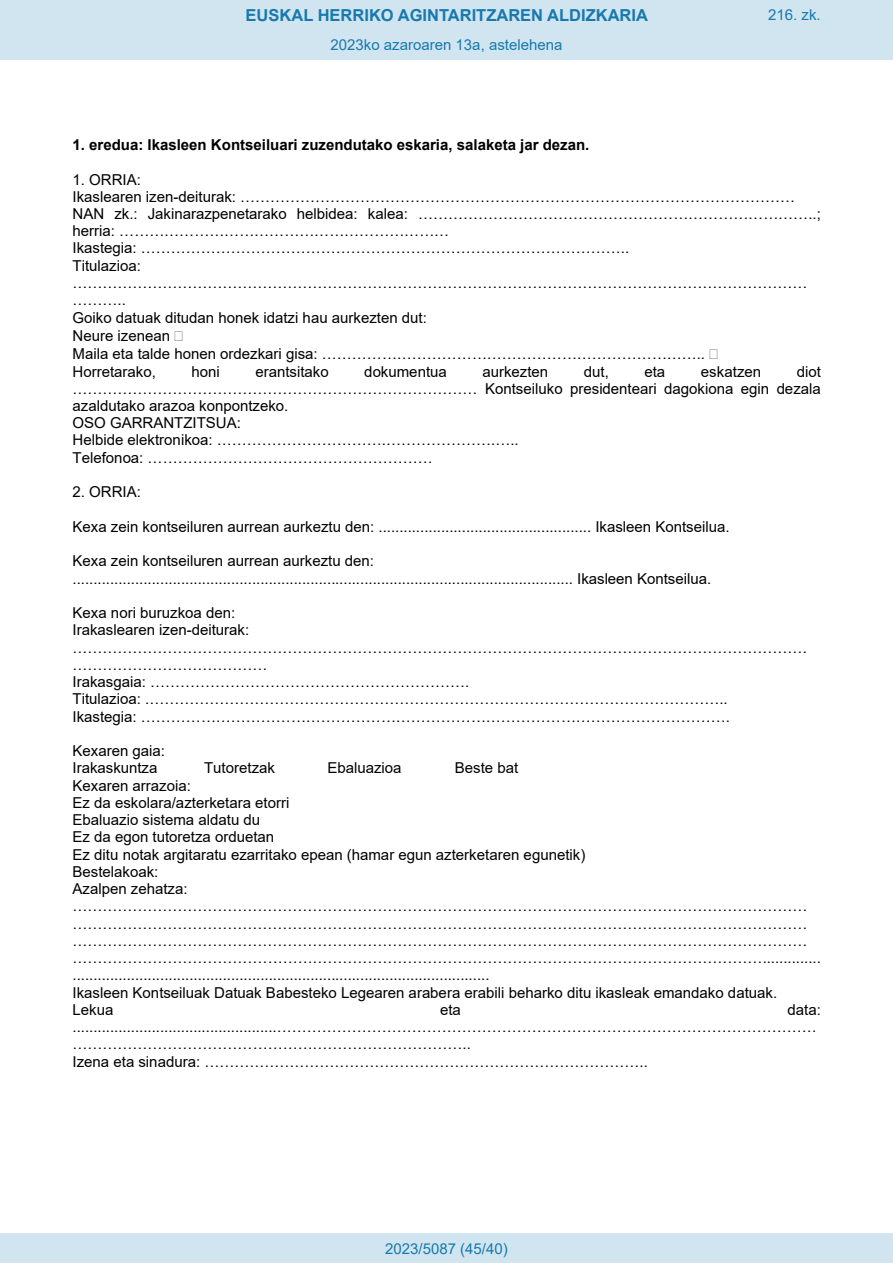
<style>
.page{position:relative;width:893px;height:1263px;background:#fff}
.page>*{position:absolute;margin:0;border:0;box-sizing:border-box;transform-origin:0 0}
.t1{font:700 16.5px "Arial";color:#1879ad}
.t2{font:15px/17.2px "Arial";color:#000}
.t3{font:700 15px "Arial";color:#000}
.Paginacion_Centro{font:15px "Arial";color:#1879ad}
</style>
<div class="page">
<div style="left:0;top:0;width:893px;height:60px;background:#d0e5f0"></div>
<div style="left:0;top:1233px;width:893px;height:30px;background:#d0e5f0"></div>
<p class="t1" style="left:246px;top:3px;width:404px">EUSKAL HERRIKO AGINTARITZAREN ALDIZKARIA</p>
<p class="Paginacion_Centro" style="left:768px;top:5px;width:54px">216. zk.</p>
<p class="Paginacion_Centro" style="left:331px;top:35px;width:233px">2023ko azaroaren 13a, astelehena</p>
<p class="t3" style="left:73px;top:134px;width:518px">1. eredua: Ikasleen Kontseiluari zuzendutako eskaria, salaketa jar dezan.</p>
<p class="t2" style="left:73px;top:170px;width:750px">1. ORRIA:<br>Ikaslearen izen-deiturak: ………………………………………………………………………………………………… NAN zk.: Jakinarazpenetarako helbidea: kalea: ……………………………………………………………………..; herria: …………………………………………………………<br>Ikastegia: ……………………………………………………………………………………..<br>Titulazioa: ………………………………………………………………………………………………………………………………… ………..<br>Goiko datuak ditudan honek idatzi hau aurkezten dut:<br>Neure izenean<br>Maila eta talde honen ordezkari gisa: …………………………………………………………………..<br>Horretarako,</p>
<p class="t2" style="left:73px;top:362px;width:750px;text-indent:724px">diot ……………………………………………………………………… Kontseiluko presidenteari dagokiona egin dezala azaldutako arazoa konpontzeko.<br>OSO GARRANTZITSUA:<br>Helbide elektronikoa: …………………………….………………….…..<br>Telefonoa: …………………………………………………</p>
<p class="t2" style="left:73px;top:483px;width:70px">2. ORRIA:</p>
<p class="t2" style="left:73px;top:518px;width:658px">Kexa zein kontseiluren aurrean aurkeztu den: ................................................... Ikasleen Kontseilua.</p>
<p class="t2" style="left:73px;top:552px;width:640px">Kexa zein kontseiluren aurrean aurkeztu den: ........................................................................................................................ Ikasleen Kontseilua.</p>
<p class="t2" style="left:73px;top:604px;width:736px">Kexa nori buruzkoa den:<br>Irakaslearen izen-deiturak: ………………………………………………………………………………………………………………………………… …………………………………<br>Irakasgaia: ……………………………………………………….<br>Titulazioa: .……………………………………………………………………………………………………..<br>Ikastegia: ……………………………………………………………………………………………………….</p>
<p class="t2" style="left:73px;top:742px;width:94px">Kexaren gaia:<br>Irakaskuntza</p>
<p class="t2" style="left:191px;top:362px;width:30px">honi</p>
<p class="t2" style="left:255px;top:362px;width:75px">erantsitako</p>
<p class="t2" style="left:364px;top:362px;width:84px">dokumentua</p>
<p class="t2" style="left:482px;top:362px;width:67px">aurkezten</p>
<p class="t2" style="left:584px;top:362px;width:27px">dut,</p>
<p class="t2" style="left:644px;top:362px;width:22px">eta</p>
<p class="t2" style="left:701px;top:362px;width:62px">eskatzen</p>
<p class="t2" style="left:204px;top:759px;width:72px">Tutoretzak</p>
<p class="t2" style="left:327px;top:759px;width:76px">Ebaluazioa</p>
<p class="t2" style="left:455px;top:759px;width:65px">Beste bat</p>
<p class="t2" style="left:73px;top:776px;width:750px">Kexaren arrazoia:<br>Ez da eskolara/azterketara etorri<br>Ebaluazio sistema aldatu du<br>Ez da egon tutoretza orduetan<br>Ez ditu notak argitaratu ezarritako epean (hamar egun azterketaren egunetik)<br>Bestelakoak:<br>Azalpen zehatza: ………………………………………………………………………………………………………………………………… ………………………………………………………………………………………………………………………………… ………………………………………………………………………………………………………………………………… ………………………………………………………………………………………………………………………….............. ....................................................................................................<br>Ikasleen Kontseiluak Datuak Babesteko Legearen arabera erabili beharko ditu ikasleak emandako datuak.<br>Lekua</p>
<p class="t2" style="left:73px;top:1001px;width:750px;text-indent:715px">data: .................................................……………………………………………………………………………………………… ……………………………………………………………………..<br>Izena eta sinadura: ……………………………………………………………………………..</p>
<p class="t2" style="left:440px;top:1001px;width:22px">eta</p>
<p class="Paginacion_Centro" style="left:385px;top:1238px;width:124px">2023/5087 (45/40)</p>
</div>
